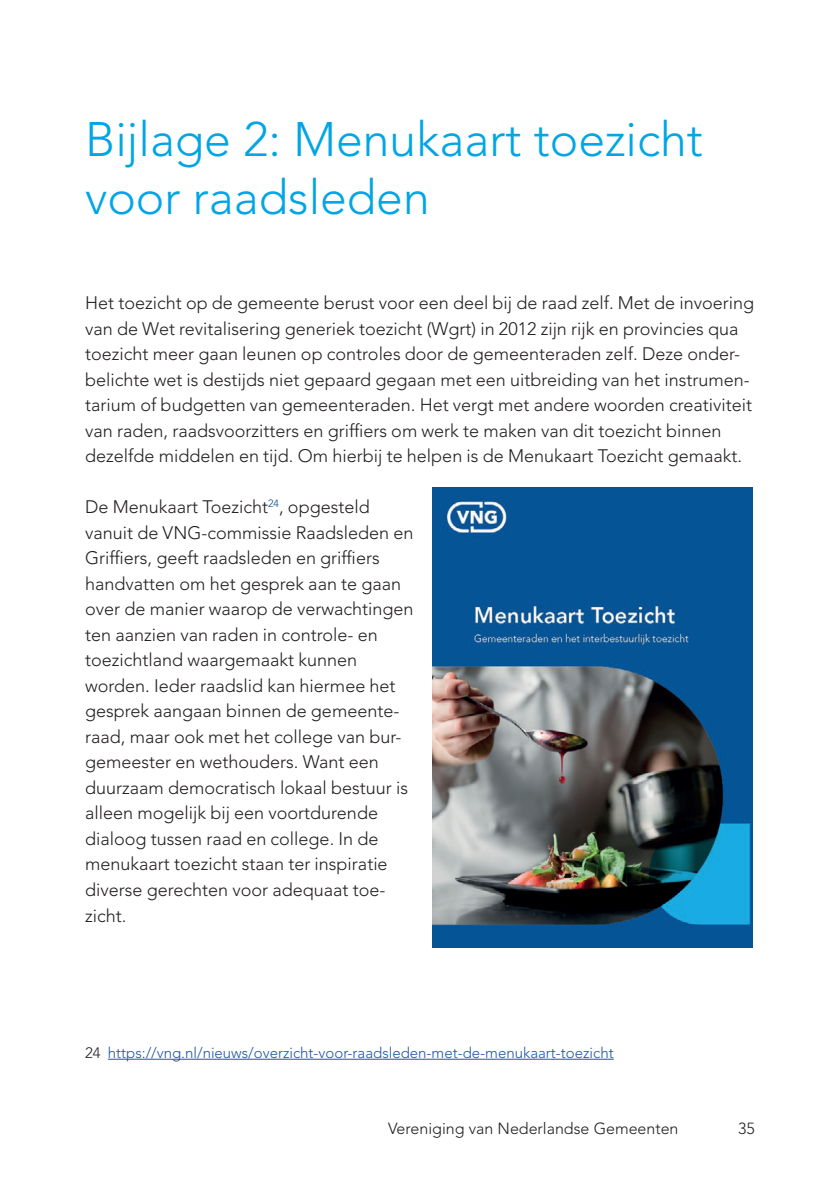
<style>
.page{position:relative;width:840px;height:1191px;background:#fff}
.page>*{position:absolute;margin:0;border:0;box-sizing:border-box;transform-origin:0 0}
.t1{font:300 48px/57.6px "Avenir LT Std";color:#00a6e4}
.t2{font:300 18px/25.6px "Avenir LT Std";color:#231f20}
.t3{font:300 16px "Avenir LT Std";color:#231f20}
.t4{font:300 15px "Avenir LT Std";color:#1e56a6}
.s1{color:#231f20}
</style>
<div class="page">
<hr style="left:108px;top:1058px;width:505px;height:1px;background:#1e56a6">
<img style="left:432px;top:488px;width:320px;height:459px">
<h1 class="t1" style="left:85px;top:111px;width:619px">Bijlage 2: Menukaart toezicht voor raadsleden</h1>
<p class="t2" style="left:85px;top:290px;width:670px">Het toezicht op de gemeente berust voor een deel bij de raad zelf. Met de invoering van de Wet revitalisering generiek toezicht (Wgrt) in 2012 zijn rijk en provincies qua toezicht meer gaan leunen op controles door de gemeenteraden zelf. Deze onder&shy;belichte wet is destijds niet gepaard gegaan met een uitbreiding van het instrumen&shy;tarium of budgetten van gemeenteraden. Het vergt met andere woorden creativiteit van raden, raadsvoorzitters en griffiers om werk te maken van dit toezicht binnen dezelfde middelen en tijd. Om hierbij te helpen is de Menukaart Toezicht gemaakt.</p>
<p class="t2" style="left:85px;top:494px;width:330px">De Menukaart Toezicht<sup>24</sup>, opgesteld vanuit de VNG-commissie Raadsleden en Griffiers, geeft raadsleden en griffiers handvatten om het gesprek aan te gaan over de manier waarop de verwachtingen ten aanzien van raden in controle- en toezichtland waargemaakt kunnen worden. Ieder raadslid kan hiermee het gesprek aangaan binnen de gemeente&shy;raad, maar ook met het college van bur&shy;gemeester en wethouders. Want een duurzaam democratisch lokaal bestuur is alleen mogelijk bij een voortdurende dialoog tussen raad en college. In de menukaart toezicht staan ter inspiratie diverse gerechten voor adequaat toe&shy;zicht.</p>
<p class="t4" style="left:85px;top:1043px;width:530px"><span class="s1">24</span> https://vng.nl/nieuws/overzicht-voor-raadsleden-met-de-menukaart-toezicht</p>
<p class="t3" style="left:388px;top:1119px;width:292px">Vereniging van Nederlandse Gemeenten</p>
<p class="t3" style="left:737px;top:1119px;width:18px">35</p>
</div>
